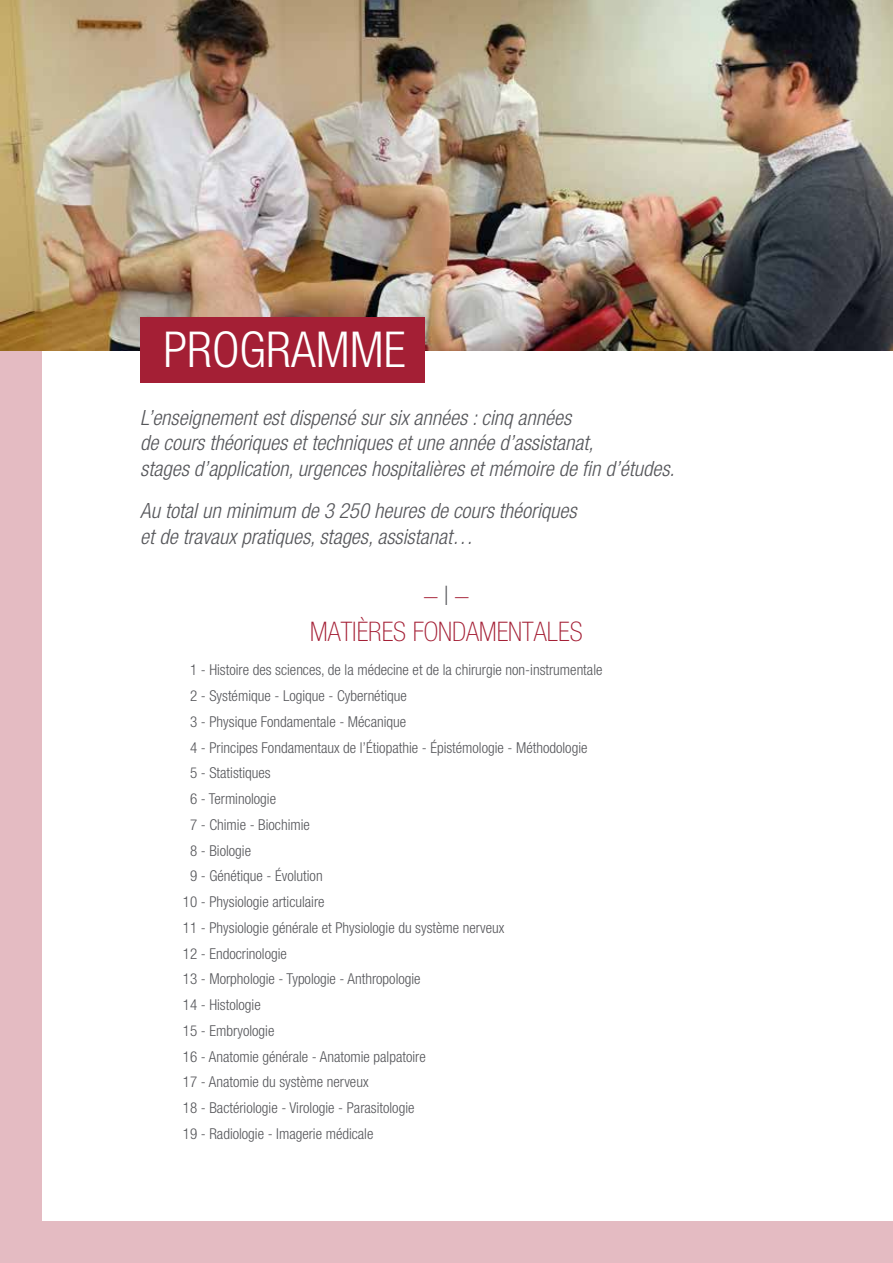
<style>
.page{position:relative;width:893px;height:1263px;background:#e4bbc2}
.page>*{position:absolute;margin:0;border:0;box-sizing:border-box;transform-origin:0 0}
.t1{font:300 condensed 49.5px "Helvetica Neue LT Std";color:#fff}
.t2{font:100 condensed 27px/35.7px "Helvetica Neue LT Std";color:#a41f35;text-align:center}
.t3{font:italic 300 condensed 21px/25.5px "Helvetica Neue LT Std";color:#55565a}
.t4{font:300 condensed 15px "Helvetica Neue LT Std";color:#55565a}
.s1{color:#55565a}
</style>
<div class="page">
<div style="left:43px;top:54px;width:850px;height:1166px;background:#fff"></div>
<img style="left:0;top:0;width:893px;height:350px">
<div style="left:140px;top:317px;width:285px;height:66px;background:#a41f35"></div>
<h1 class="t1" style="left:164px;top:321px;width:244px">PROGRAMME</h1>
<h3 class="t3" style="left:140px;top:405px;width:536px">L’enseignement est dispensé sur six années : cinq années<br>de cours théoriques et techniques et une année d’assistanat,<br>stages d’application, urgences hospitalières et mémoire de fin d’études.</h3>
<h3 class="t3" style="left:140px;top:498px;width:438px">Au total un minimum de 3 250 heures de cours théoriques et de travaux pratiques, stages, assistanat…</h3>
<h2 class="t2" style="left:310px;top:578px;width:274px">– <span class="s1">I</span> –<br>MATIÈRES FONDAMENTALES</h2>
<p class="t4" style="left:190px;top:661px;width:414px">1 - Histoire des sciences, de la médecine et de la chirurgie non-instrumentale</p>
<p class="t4" style="left:190px;top:687px;width:218px">2 - Systémique - Logique - Cybernétique</p>
<p class="t4" style="left:190px;top:713px;width:218px">3 - Physique Fondamentale - Mécanique</p>
<p class="t4" style="left:190px;top:739px;width:399px">4 - Principes Fondamentaux de l’Étiopathie - Épistémologie - Méthodologie</p>
<p class="t4" style="left:190px;top:764px;width:82px">5 - Statistiques</p>
<p class="t4" style="left:190px;top:790px;width:88px">6 - Terminologie</p>
<p class="t4" style="left:190px;top:816px;width:121px">7 - Chimie - Biochimie</p>
<p class="t4" style="left:190px;top:842px;width:63px">8 - Biologie</p>
<p class="t4" style="left:190px;top:867px;width:134px">9 - Génétique - Évolution</p>
<p class="t4" style="left:183px;top:893px;width:143px">10 - Physiologie articulaire</p>
<p class="t4" style="left:183px;top:919px;width:323px">11 - Physiologie générale et Physiologie du système nerveux</p>
<p class="t4" style="left:183px;top:945px;width:106px">12 - Endocrinologie</p>
<p class="t4" style="left:183px;top:970px;width:239px">13 - Morphologie - Typologie - Anthropologie</p>
<p class="t4" style="left:183px;top:996px;width:79px">14 - Histologie</p>
<p class="t4" style="left:183px;top:1022px;width:93px">15 - Embryologie</p>
<p class="t4" style="left:183px;top:1048px;width:244px">16 - Anatomie générale - Anatomie palpatoire</p>
<p class="t4" style="left:183px;top:1073px;width:187px">17 - Anatomie du système nerveux</p>
<p class="t4" style="left:183px;top:1099px;width:233px">18 - Bactériologie - Virologie - Parasitologie</p>
<p class="t4" style="left:183px;top:1125px;width:192px">19 - Radiologie - Imagerie médicale</p>
</div>
